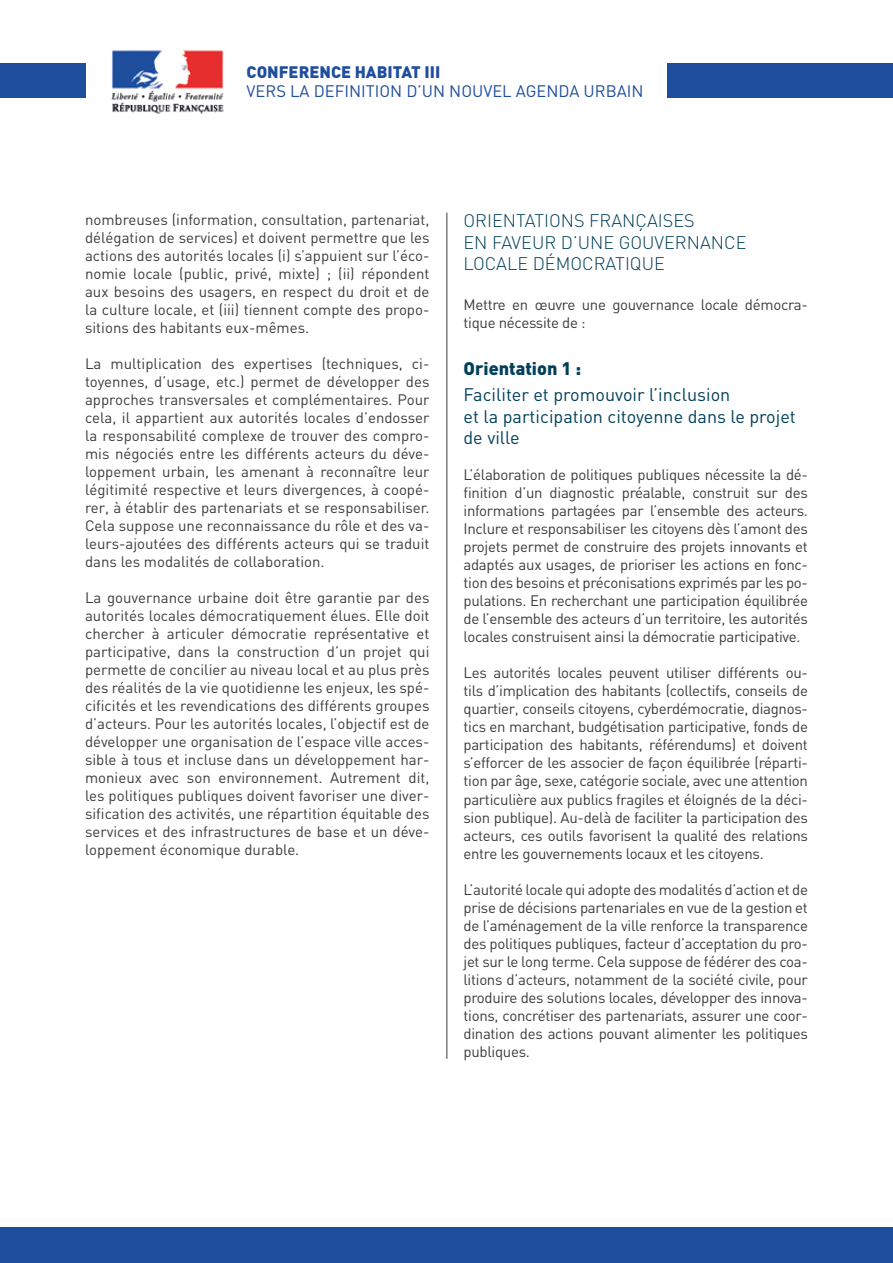
<style>
.page{position:relative;width:893px;height:1263px;background:#fff}
.page>*{position:absolute;margin:0;border:0;box-sizing:border-box;transform-origin:0 0}
.t1{font:18px/21.6px "DIN";color:#00405a}
.t2{font:300 18px/21.6px "DIN";color:#00405a}
.t3{font:900 18px "DIN";color:#00405a}
.t4{font:16.5px "DIN";color:#1e4e9d}
.t5{font:900 16.5px "DIN";color:#1e4e9d}
.t6{font:15px/18px "DIN";letter-spacing:-.02em;color:#3c3c3b;text-align:justify}
</style>
<div class="page">
<hr style="left:446px;top:213px;width:1px;height:846px;background:#3c3c3b">
<img style="left:111px;top:50px;width:113px;height:64px">
<div style="left:0;top:1227px;width:893px;height:36px;background:#1e4e9d"></div>
<div style="left:0;top:64px;width:85px;height:34px;background:#1e4e9d"></div>
<div style="left:668px;top:64px;width:225px;height:34px;background:#1e4e9d"></div>
<p class="t5" style="left:247px;top:61px;width:195px">CONFERENCE HABITAT III</p>
<p class="t4" style="left:247px;top:81px;width:398px">VERS LA DEFINITION D’UN NOUVEL AGENDA URBAIN</p>
<p class="t6" style="left:85px;top:210px;width:346px">nombreuses (information, consultation, partenariat, délégation de services) et doivent permettre que les actions des autorités locales (i) s’appuient sur l’éco&shy;nomie locale (public, privé, mixte) ; (ii) répondent aux besoins des usagers, en respect du droit et de la culture locale, et (iii) tiennent compte des propo&shy;sitions des habitants eux-mêmes.</p>
<p class="t6" style="left:85px;top:354px;width:346px">La multiplication des expertises (techniques, ci&shy;toyennes, d’usage, etc.) permet de développer des approches transversales et complémentaires. Pour cela, il appartient aux autorités locales d’endosser la responsabilité complexe de trouver des compro&shy;mis négociés entre les différents acteurs du déve&shy;loppement urbain, les amenant à reconnaître leur légitimité respective et leurs divergences, à coopé&shy;rer, à établir des partenariats et se responsabiliser.<br>Cela suppose une reconnaissance du rôle et des va&shy;leurs-ajoutées des différents acteurs qui se traduit dans les modalités de collaboration.</p>
<p class="t6" style="left:85px;top:588px;width:346px">La gouvernance urbaine doit être garantie par des autorités locales démocratiquement élues. Elle doit chercher à articuler démocratie représentative et participative, dans la construction d’un projet qui permette de concilier au niveau local et au plus près des réalités de la vie quotidienne les enjeux, les spé&shy;cificités et les revendications des différents groupes d’acteurs. Pour les autorités locales, l’objectif est de développer une organisation de l’espace ville acces&shy;sible à tous et incluse dans un développement har&shy;monieux avec son environnement. Autrement dit, les politiques publiques doivent favoriser une diver&shy;sification des activités, une répartition équitable des services et des infrastructures de base et un déve&shy;loppement économique durable.</p>
<p class="t2" style="left:463px;top:210px;width:285px">ORIENTATIONS FRANÇAISES<br>EN FAVEUR D’UNE GOUVERNANCE<br>LOCALE DÉMOCRATIQUE</p>
<p class="t6" style="left:463px;top:295px;width:346px">Mettre en œuvre une gouvernance locale démocra&shy;tique nécessite de :</p>
<p class="t3" style="left:463px;top:357px;width:119px">Orientation 1 :</p>
<p class="t1" style="left:463px;top:384px;width:334px">Faciliter et promouvoir l’inclusion<br>et la participation citoyenne dans le projet de ville</p>
<p class="t6" style="left:463px;top:466px;width:346px">L’élaboration de politiques publiques nécessite la dé&shy;finition d’un diagnostic préalable, construit sur des informations partagées par l’ensemble des acteurs.<br>Inclure et responsabiliser les citoyens dès l’amont des projets permet de construire des projets innovants et adaptés aux usages, de prioriser les actions en fonc&shy;tion des besoins et préconisations exprimés par les po&shy;pulations. En recherchant une participation équilibrée de l’ensemble des acteurs d’un territoire, les autorités locales construisent ainsi la démocratie participative.</p>
<p class="t6" style="left:463px;top:664px;width:346px">Les autorités locales peuvent utiliser différents ou&shy;tils d’implication des habitants (collectifs, conseils de quartier, conseils citoyens, cyberdémocratie, diagnos&shy;tics en marchant, budgétisation participative, fonds de participation des habitants, référendums) et doivent s’efforcer de les associer de façon équilibrée (réparti&shy;tion par âge, sexe, catégorie sociale, avec une attention particulière aux publics fragiles et éloignés de la déci&shy;sion publique). Au-delà de faciliter la participation des acteurs, ces outils favorisent la qualité des relations entre les gouvernements locaux et les citoyens.</p>
<p class="t6" style="left:463px;top:880px;width:346px">L’autorité locale qui adopte des modalités d’action et de prise de décisions partenariales en vue de la gestion et de l’aménagement de la ville renforce la transparence des politiques publiques, facteur d’acceptation du pro&shy;jet sur le long terme. Cela suppose de fédérer des coa&shy;litions d’acteurs, notamment de la société civile, pour produire des solutions locales, développer des innova&shy;tions, concrétiser des partenariats, assurer une coor&shy;dination des actions pouvant alimenter les politiques publiques.</p>
</div>
